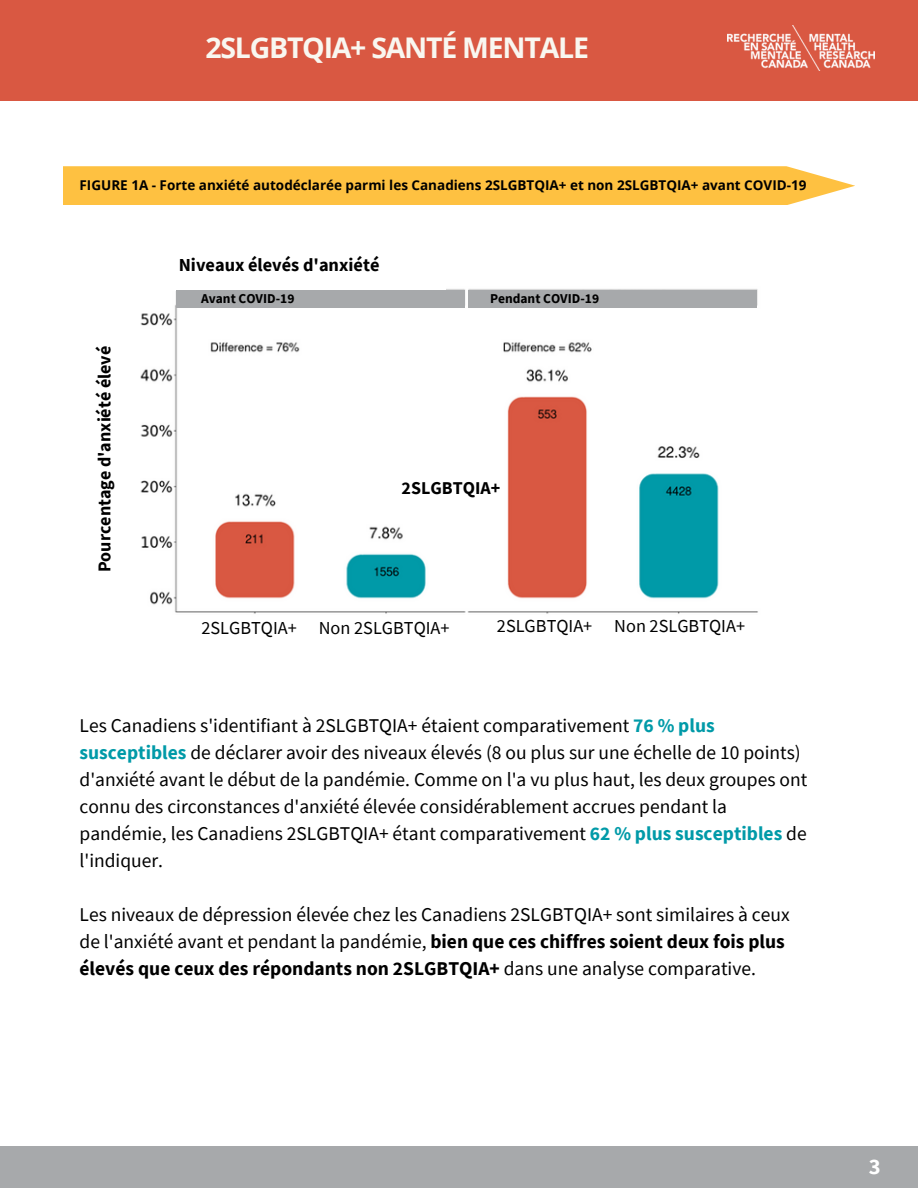
<style>
.page{position:relative;width:918px;height:1188px;background:#fff}
.page>*{position:absolute;margin:0;border:0;box-sizing:border-box;transform-origin:0 0}
.t1{font:700 28.5px "Open Sans";letter-spacing:-.045em;color:#f9f7f0}
.t2{font:700 22.5px "Source Sans Pro";color:#fff}
.t3{font:19.5px/27px "Source Sans Pro";color:#000}
.t4{font:18.3px "Source Sans Pro";color:#000}
.t5{font:700 18.3px "Source Sans Pro";color:#000}
.t6{font:700 18px "Source Sans Pro";color:#000}
.t7{font:700 13.5px "Open Sans";color:#000}
.t8{font:700 13.5px "Source Sans Pro";color:#000}
.s1{font-weight:700;color:#009aa8}
.s2{font-weight:700}
</style>
<div class="page">
<div style="left:0;top:1147px;width:918px;height:41px;background:#a7a9ab"></div>
<div style="left:0;top:0;width:918px;height:100px;background:#d95842"></div>
<img style="left:728px;top:26px;width:147px;height:45px">
<div style="left:63px;top:166px;width:791px;height:39px;background:#fec141"></div>
<img style="left:140px;top:289px;width:618px;height:325px">
<div style="left:171px;top:243px;width:275px;height:47px;background:#fff"></div>
<div style="left:177px;top:290px;width:288px;height:18px;background:#a7a9ab"></div>
<div style="left:468px;top:290px;width:289px;height:18px;background:#a7a9ab"></div>
<h1 class="t1" style="left:205px;top:28px;width:385px">2SLGBTQIA+ SANTÉ MENTALE</h1>
<p class="t7" style="left:80px;top:176px;width:729px">FIGURE 1A - Forte anxiété autodéclarée parmi les Canadiens 2SLGBTQIA+ et non 2SLGBTQIA+ avant COVID-19</p>
<p class="t5" style="left:179px;top:253px;width:202px">Niveaux élevés d'anxiété</p>
<p class="t6" style="left:93px;top:572px;width:228px;rotate:-90deg">Pourcentage d'anxiété élevé</p>
<p class="t8" style="left:201px;top:289px;width:95px">Avant COVID-19</p>
<p class="t8" style="left:490px;top:289px;width:111px">Pendant COVID-19</p>
<p class="t6" style="left:402px;top:476px;width:100px">2SLGBTQIA+</p>
<p class="t4" style="left:201px;top:616px;width:250px">2SLGBTQIA+ Non 2SLGBTQIA+</p>
<p class="t4" style="left:497px;top:614px;width:250px">2SLGBTQIA+ Non 2SLGBTQIA+</p>
<p class="t3" style="left:80px;top:712px;width:729px">Les Canadiens s'identifiant à 2SLGBTQIA+ étaient comparativement <span class="s1">76 % plus susceptibles</span> de déclarer avoir des niveaux élevés (8 ou plus sur une échelle de 10 points) d'anxiété avant le début de la pandémie. Comme on l'a vu plus haut, les deux groupes ont connu des circonstances d'anxiété élevée considérablement accrues pendant la pandémie, les Canadiens 2SLGBTQIA+ étant comparativement <span class="s1">62 % plus susceptibles</span> de l'indiquer.</p>
<p class="t3" style="left:80px;top:901px;width:712px">Les niveaux de dépression élevée chez les Canadiens 2SLGBTQIA+ sont similaires à ceux de l'anxiété avant et pendant la pandémie, <span class="s2">bien que ces chiffres soient deux fois plus élevés que ceux des répondants non 2SLGBTQIA+</span> dans une analyse comparative.</p>
<p class="t2" style="left:869px;top:1152px;width:13px">3</p>
</div>
